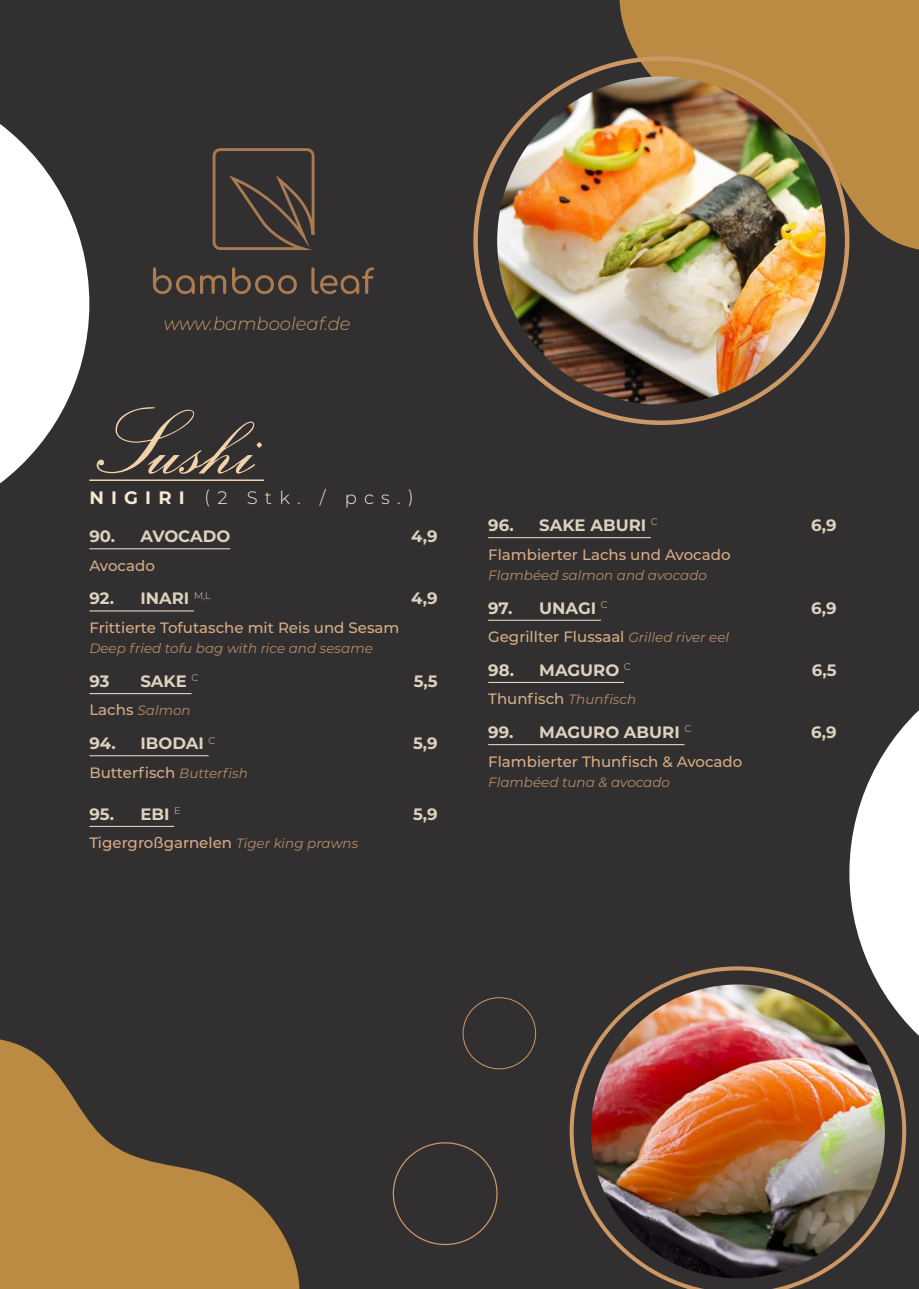
<style>
.page{position:relative;width:919px;height:1289px;background:#fff}
.page>*{position:absolute;margin:0;border:0;box-sizing:border-box;transform-origin:0 0}
.t1{font:90px "Exmouth";color:#f2d2ab}
.t2{font:300 18px "Montserrat";color:#f8e8d2}
.t3{font:italic 300 18px "Montserrat";color:#c89d64}
.t4{font:700 16.5px "Montserrat";color:#ded2be}
.t5{font:500 15px "Montserrat";color:#d6ad85}
.t6{font:italic 13.5px "Montserrat";color:#b58d68}
.s1{font-weight:700}
.s2{font-weight:500;font-style:normal;font-size:15px;color:#d6ad85}
.s3{font-weight:400;font-style:italic;font-size:13.5px;color:#b58d68}
</style>
<div class="page">
<div style="left:0;top:0;width:918px;height:1288px;background:#312f30"></div>
<svg style="left:619px;top:0;width:299px;height:249px;background:#ae8242"></svg>
<svg style="left:0;top:1039px;width:299px;height:249px;fill:#bb8b43"></svg>
<svg style="left:0;top:124px;width:89px;height:360px"></svg>
<svg style="left:849px;top:711px;width:69px;height:324px"></svg>
<hr style="left:89px;top:479px;width:175px;height:2px;background:#f2d2ab">
<hr style="left:89px;top:548px;width:141px;height:1px;background:#ded2be">
<hr style="left:89px;top:610px;width:105px;height:1px;background:#ded2be">
<hr style="left:89px;top:693px;width:102px;height:1px;background:#ded2be">
<hr style="left:89px;top:755px;width:119px;height:1px;background:#ded2be">
<hr style="left:89px;top:825px;width:85px;height:2px;background:#ded2be">
<hr style="left:488px;top:537px;width:163px;height:1px;background:#ded2be">
<hr style="left:488px;top:619px;width:113px;height:2px;background:#ded2be">
<hr style="left:488px;top:682px;width:136px;height:1px;background:#ded2be">
<hr style="left:488px;top:744px;width:196px;height:1px;background:#ded2be">
<svg style="left:153px;top:148px;width:221px;height:146px"></svg>
<img style="left:497px;top:76px;width:328px;height:329px;border-radius:164px">
<img style="left:569px;top:966px;width:337px;height:322px">
<div style="left:462px;top:997px;width:74px;height:72px;border:1px solid #c96;border-radius:50%"></div>
<p class="t3" style="left:164px;top:311px;width:188px">www.bambooleaf.de</p>
<h1 class="t1" style="left:89px;top:390px;width:176px">Sushi</h1>
<p class="t2" style="left:89px;top:485px;width:326px"><span class="s1">N IGIRI</span> (2 Stk. / pcs.)</p>
<p class="t4" style="left:89px;top:524px;width:44px">90. AV</p>
<p class="t4" style="left:164px;top:524px;width:67px">OCADO</p>
<p class="t4" style="left:411px;top:524px;width:28px">4,9</p>
<p class="t5" style="left:89px;top:555px;width:67px">Avocado</p>
<p class="t4" style="left:89px;top:586px;width:123px">92. I NARI <sup>M,L</sup></p>
<p class="t4" style="left:411px;top:586px;width:28px">4,9</p>
<p class="t5" style="left:89px;top:617px;width:311px">Frittierte Tofutasche mit Reis und Sesam</p>
<p class="t6" style="left:89px;top:639px;width:285px">Deep fried tofu bag with rice and sesame</p>
<p class="t4" style="left:89px;top:669px;width:22px">93</p>
<p class="t4" style="left:140px;top:669px;width:58px">SAKE <sup>c</sup></p>
<p class="t4" style="left:414px;top:669px;width:25px">5,5</p>
<p class="t6" style="left:89px;top:701px;width:103px"><span class="s2">Lachs</span> Salmon</p>
<p class="t4" style="left:89px;top:731px;width:42px">94. IB</p>
<p class="t4" style="left:158px;top:731px;width:57px">ODAI <sup>c</sup></p>
<p class="t4" style="left:413px;top:731px;width:26px">5,9</p>
<p class="t5" style="left:89px;top:761px;width:160px">Butterfisch <span class="s3">Butterfish</span></p>
<p class="t4" style="left:89px;top:802px;width:43px">95. EB</p>
<p class="t4" style="left:164px;top:802px;width:18px">I <sup>E</sup></p>
<p class="t4" style="left:413px;top:802px;width:26px">5,9</p>
<p class="t5" style="left:89px;top:832px;width:270px">Tigergroßgarnelen <span class="s3">Tiger king prawns</span></p>
<p class="t4" style="left:488px;top:513px;width:171px">96. SAKE AB URI <sup>C</sup></p>
<p class="t4" style="left:811px;top:513px;width:27px">6,9</p>
<p class="t5" style="left:488px;top:543px;width:244px">Flambierter Lachs und Avocado</p>
<p class="t6" style="left:488px;top:566px;width:220px">Flambéed salmon and avocado</p>
<p class="t4" style="left:488px;top:595px;width:121px">97. U NAGI <sup>C</sup></p>
<p class="t4" style="left:811px;top:595px;width:27px">6,9</p>
<p class="t5" style="left:488px;top:626px;width:242px">Gegrillter Flussaal <span class="s3">Grilled river eel</span></p>
<p class="t4" style="left:488px;top:658px;width:47px">98. M</p>
<p class="t4" style="left:555px;top:658px;width:77px">AGURO <sup>C</sup></p>
<p class="t4" style="left:811px;top:658px;width:26px">6,5</p>
<p class="t5" style="left:488px;top:688px;width:149px">Thunfisch <span class="s3">Thunfisch</span></p>
<p class="t4" style="left:488px;top:720px;width:47px">99. M</p>
<p class="t4" style="left:555px;top:720px;width:138px">AGURO ABURI <sup>C</sup></p>
<p class="t4" style="left:811px;top:720px;width:27px">6,9</p>
<p class="t5" style="left:488px;top:750px;width:256px">Flambierter Thunfisch &amp; Avocado</p>
<p class="t6" style="left:488px;top:773px;width:183px">Flambéed tuna &amp; avocado</p>
</div>
